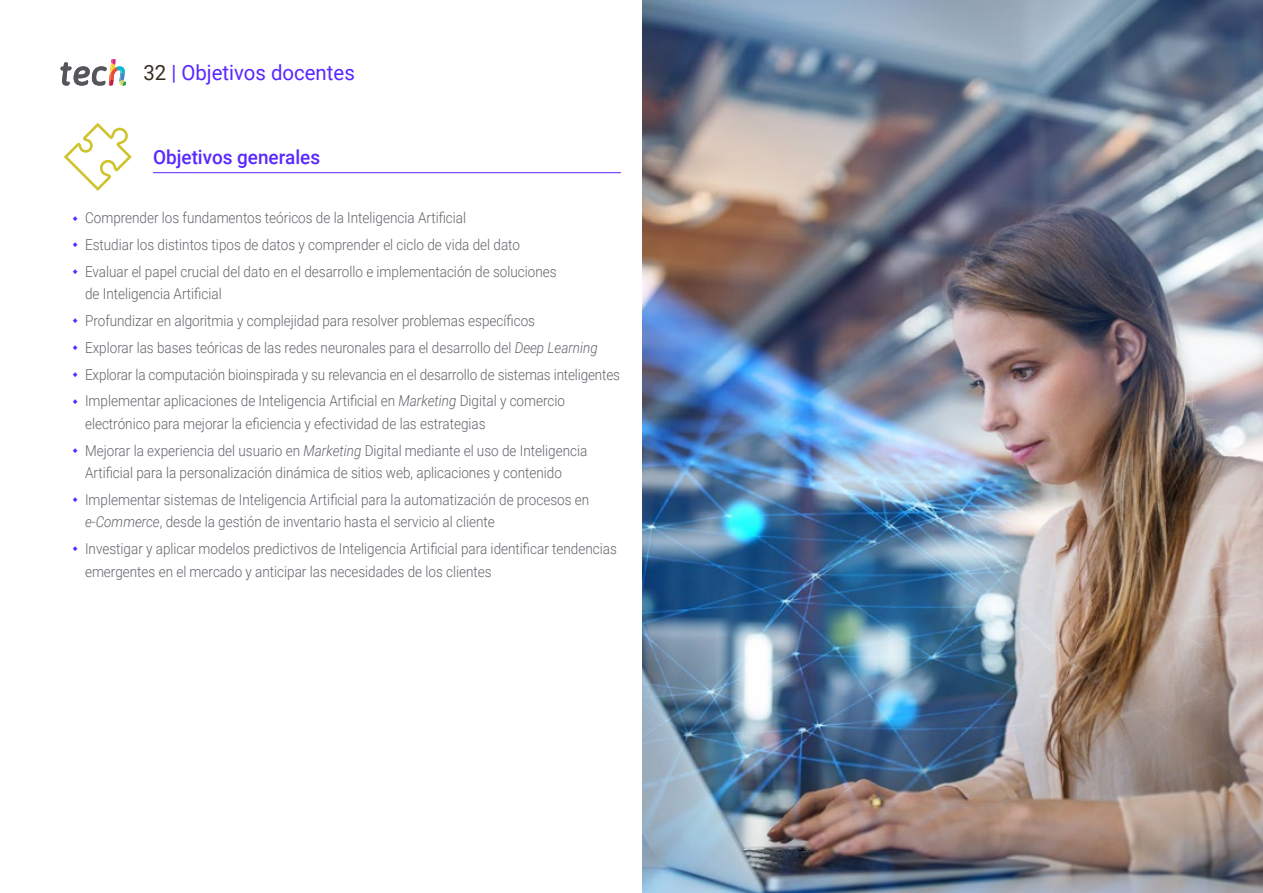
<style>
.page{position:relative;width:1263px;height:893px;background:#fff}
.page>*{position:absolute;margin:0;border:0;box-sizing:border-box;transform-origin:0 0}
.t1{font:21px "Roboto";color:#5927ff}
.t2{font:500 19.5px "Roboto";color:#5927ff}
.t3{font:300 15px/26.7px "Roboto";color:#61646a;scale:.9 1}
.s1{color:#312e20}
.s2{font-style:italic}
</style>
<div class="page">
<hr style="left:153px;top:172px;width:468px;height:1px;background:#5927ff">
<svg style="left:64px;top:123px;width:68px;height:68px"></svg>
<img style="left:642px;top:0;width:621px;height:893px">
<svg style="left:61px;top:59px;width:65px;height:27px"></svg>
<h1 class="t1" style="left:144px;top:57px;width:213px"><span class="s1">32</span> | Objetivos docentes</h1>
<h2 class="t2" style="left:153px;top:144px;width:169px">Objetivos generales</h2>
<p class="t3" style="left:85px;top:204px;width:525px">Comprender los fundamentos teóricos de la Inteligencia Artificial<br>Estudiar los distintos tipos de datos y comprender el ciclo de vida del dato<br>Evaluar el papel crucial del dato en el desarrollo e implementación de soluciones</p>
<p class="t3" style="left:85px;top:280px;width:596px">de Inteligencia Artificial<br>Profundizar en algoritmia y complejidad para resolver problemas específicos<br>Explorar las bases teóricas de las redes neuronales para el desarrollo del <span class="s2">Deep Learning </span>Explorar la computación bioinspirada y su relevancia en el desarrollo de sistemas inteligentes Implementar aplicaciones de Inteligencia Artificial en <span class="s2">Marketing</span> Digital y comercio</p>
<p class="t3" style="left:85px;top:410px;width:559px">electrónico para mejorar la eficiencia y efectividad de las estrategias<br>Mejorar la experiencia del usuario en <span class="s2">Marketing</span> Digital mediante el uso de Inteligencia</p>
<p class="t3" style="left:85px;top:459px;width:562px">Artificial para la personalización dinámica de sitios web, aplicaciones y contenido<br>Implementar sistemas de Inteligencia Artificial para la automatización de procesos en</p>
<p class="t3" style="left:85px;top:508px;width:592px"><span class="s2">e-Commerce</span>, desde la gestión de inventario hasta el servicio al cliente<br>Investigar y aplicar modelos predictivos de Inteligencia Artificial para identificar tendencias</p>
<p class="t3" style="left:85px;top:557px;width:453px">emergentes en el mercado y anticipar las necesidades de los clientes</p>
</div>
